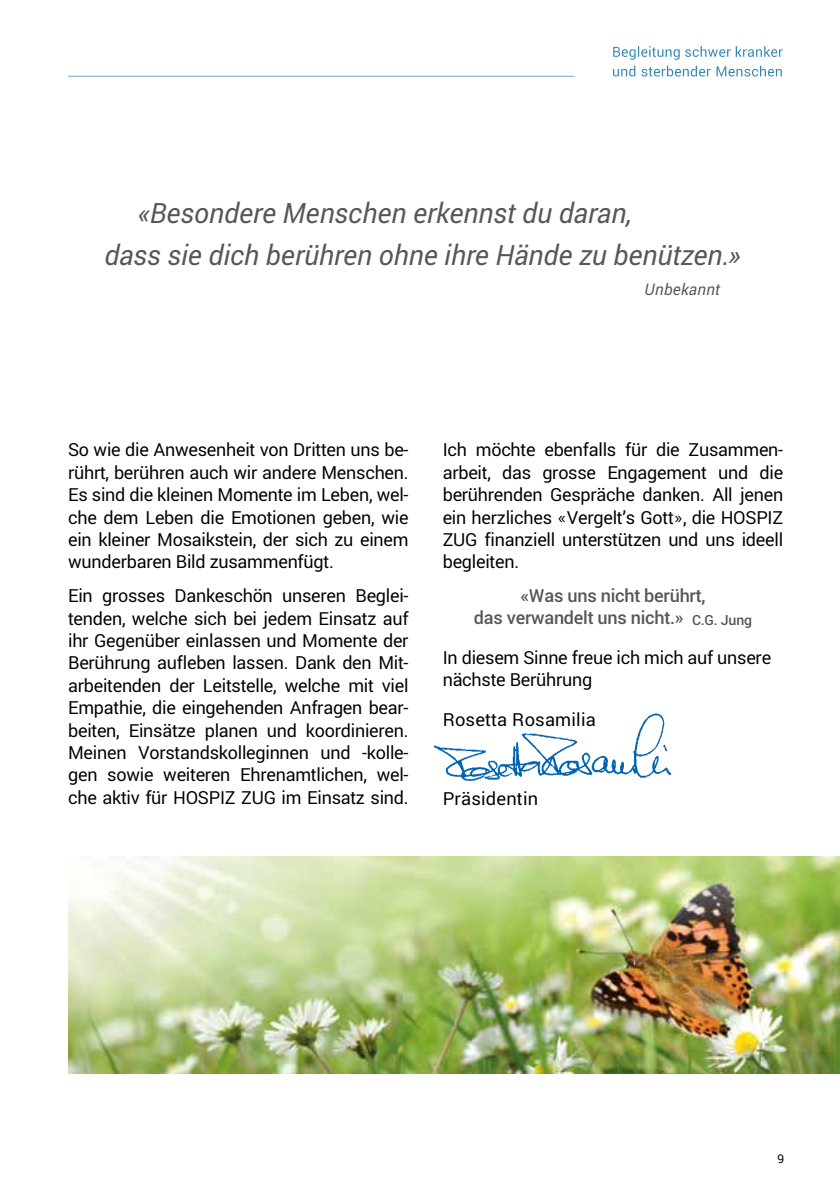
<style>
.page{position:relative;width:840px;height:1191px;background:#fff}
.page>*{position:absolute;margin:0;border:0;box-sizing:border-box;transform-origin:0 0}
.t1{font:italic 28px/42px "Roboto";color:#575756}
.t2{font:18px/22.4px "Roboto";letter-spacing:-.015em;color:#000;text-align:justify}
.t3{font:500 18px/22.4px "Roboto";letter-spacing:-.015em;color:#575756;text-align:center}
.t4{font:18px "Roboto";letter-spacing:.01em;color:#000}
.t5{font:italic 16px "Roboto";letter-spacing:.02em;color:#575756}
.t6{font:12px "Roboto";color:#000}
.s1{font-family:"Barlow"}
.s2{font-size:14px}
</style>
<div class="page">
<hr style="left:68px;top:76px;width:506px;height:1px;background:#7aa7ca">
<svg style="left:613px;top:66px;width:168px;height:11px"></svg>
<svg style="left:613px;top:46px;width:169px;height:14px"></svg>
<img style="left:68px;top:856px;width:771px;height:217px">
<img style="left:433px;top:713px;width:239px;height:69px">
<h1 class="t1" style="left:104px;top:192px;width:637px;text-indent:33px">«Besondere Menschen erkennst du daran,<br>dass sie dich berühren ohne ihre Hände zu benützen.»</h1>
<p class="t5" style="left:644px;top:280px;width:77px">Unbekannt</p>
<p class="t2" style="left:68px;top:438px;width:342px">So wie die Anwesenheit von Dritten uns be&shy;rührt, berühren auch wir andere Menschen.<br>Es sind die kleinen Momente im Leben, wel&shy;che dem Leben die Emotionen geben, wie ein kleiner Mosaikstein, der sich zu einem wunderbaren Bild zusammenfügt.</p>
<p class="t2" style="left:68px;top:584px;width:342px">Ein grosses Dankeschön unseren Beglei&shy;tenden, welche sich bei jedem Einsatz auf ihr Gegenüber einlassen und Momente der Berührung aufleben lassen. Dank den Mit&shy;arbeitenden der Leitstelle, welche mit viel Empathie, die eingehenden Anfragen bear&shy;beiten, Einsätze planen und koordinieren.<br>Meinen Vorstandskolleginnen und -kolle&shy;gen sowie weiteren Ehrenamtlichen, wel&shy;che aktiv für HOSPIZ ZUG im Einsatz sind.</p>
<p class="t2" style="left:442px;top:438px;width:342px">Ich möchte ebenfalls für die Zusammen&shy;arbeit, das grosse Engagement und die berührenden Gespräche danken. All jenen ein herzliches <span class="s1">«</span>Vergelt’s Gott<span class="s1">»</span>, die HOSPIZ ZUG finanziell unterstützen und uns ideell begleiten.</p>
<p class="t3" style="left:473px;top:584px;width:279px">«Was uns nicht berührt,<br>das verwandelt uns nicht.» <span class="s2">C.G. Jung</span></p>
<p class="t2" style="left:442px;top:646px;width:330px">In diesem Sinne freue ich mich auf unsere nächste Berührung</p>
<p class="t4" style="left:442px;top:707px;width:154px">Rosetta Rosamilia</p>
<p class="t4" style="left:442px;top:786px;width:97px">Präsidentin</p>
<p class="t6" style="left:777px;top:1150px;width:8px">9</p>
</div>
